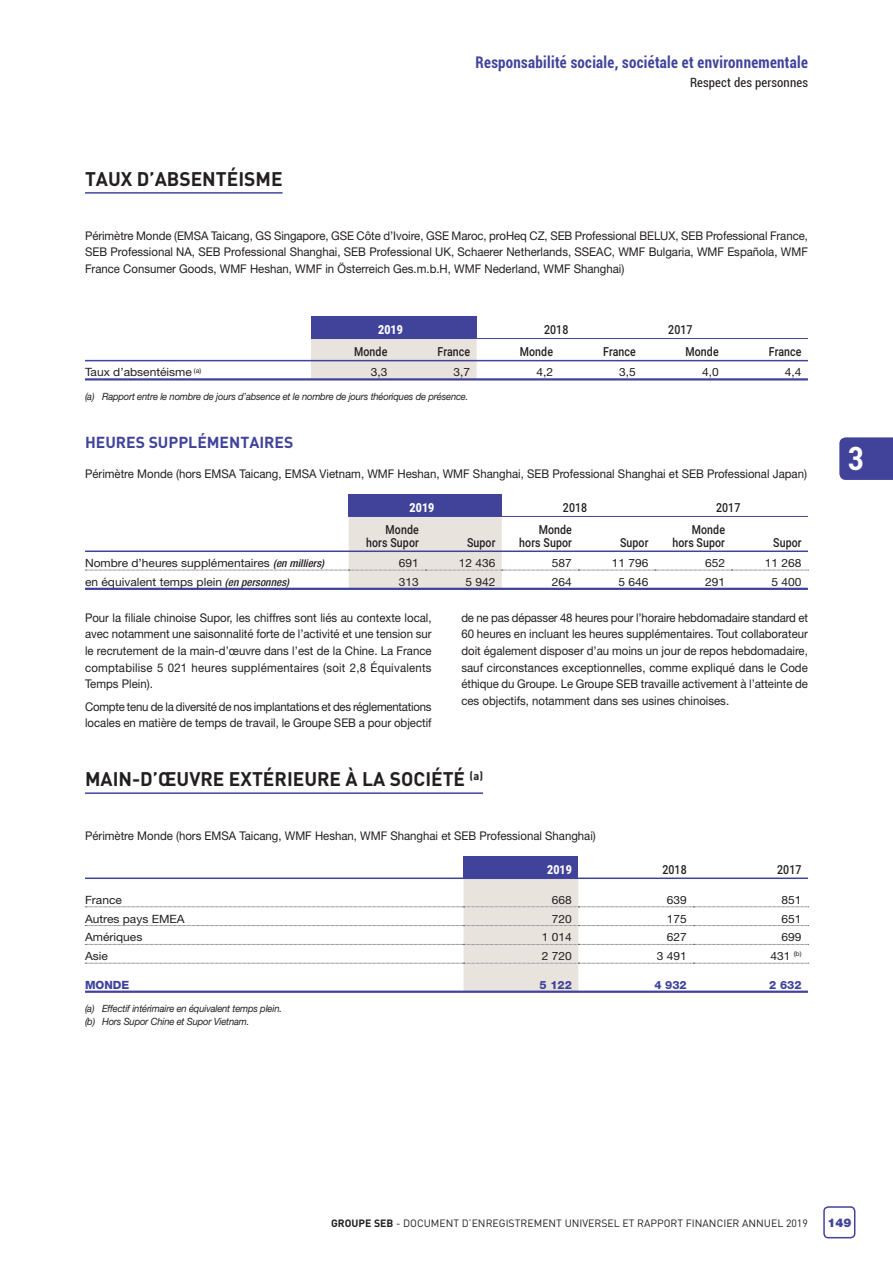
<style>
.page{position:relative;width:893px;height:1263px;background:#fff}
.page>*{position:absolute;margin:0;border:0;box-sizing:border-box;transform-origin:0 0}
.t1{font:700 condensed 32.1px "Roboto";color:#fff;scale:.93 1}
.t2{font:700 19.5px "DIN";color:#231f20}
.t3{font:700 condensed 16.05px "Roboto";letter-spacing:.02em;color:#41439b;scale:.93 1}
.t4{font:15.75px "DIN Bold Alternate";color:#41439b}
.t5{font:condensed 12.75px "Roboto";letter-spacing:.01em;color:#231f20}
.t6{font:500 12.45px/12.8px "Roboto";letter-spacing:.01em;color:#231f20;text-align:right;scale:.85 1}
.t7{font:900 12.45px "Roboto";letter-spacing:.01em;color:#fff;scale:.85 1}
.t8{font:12px/16.5px "Helvetica Neue LT Std";color:#231f20;text-align:justify;scale:.95 1}
.t9{font:12px/16.5px "Helvetica Neue LT Std";letter-spacing:-.02em;color:#231f20;scale:.95 1}
.t10{font:900 12px "Helvetica Neue LT Std";color:#41439b}
.t11{font:11.4px "Helvetica Neue LT Std";color:#231f20;scale:1.05 1}
.t12{font:800 11.4px "Helvetica Neue LT Std";color:#41439b}
.t13{font:10.5px "DIN";color:#231f20}
.t14{font:italic 10.05px/12.8px "Helvetica Neue LT Std";letter-spacing:-.02em;color:#231f20;scale:.95 1}
.s1{font-weight:500;font-style:italic;font-stretch:condensed;font-size:10.65px}
.s2{font-weight:700}
</style>
<div class="page">
<div style="left:839px;top:437px;width:54px;height:43px;background:#41439b"></div>
<hr style="left:85px;top:192px;width:198px;height:2px;background:#41439b">
<div style="left:311px;top:316px;width:166px;height:23px;background:#41439b"></div>
<div style="left:311px;top:339px;width:166px;height:39px;background:#e9e3dd"></div>
<hr style="left:311px;top:338px;width:497px;height:1px;background:#41439b">
<hr style="left:85px;top:378px;width:723px;height:2px;background:#41439b">
<hr style="left:85px;top:360px;width:723px;height:1px;background:#41439b">
<div style="left:349px;top:494px;width:153px;height:22px;background:#41439b"></div>
<svg style="left:85px;top:516px;width:724px;height:72px"></svg>
<hr style="left:85px;top:588px;width:723px;height:2px;background:#41439b">
<hr style="left:85px;top:550px;width:723px;height:2px;background:#41439b">
<hr style="left:85px;top:792px;width:398px;height:2px;background:#41439b">
<div style="left:463px;top:856px;width:115px;height:22px;background:#41439b"></div>
<hr style="left:85px;top:877px;width:723px;height:2px;background:#41439b">
<svg style="left:85px;top:879px;width:724px;height:111px"></svg>
<hr style="left:85px;top:990px;width:723px;height:3px;background:#41439b">
<div style="left:823px;top:1206px;width:32px;height:32px;border:2px solid #41439b;border-radius:4px"></div>
<h2 class="t2" style="left:85px;top:166px;width:199px">TAUX D’ABSENTÉISME</h2>
<h3 class="t3" style="left:476px;top:53px;width:359px">Responsabilité sociale, sociétale et environnementale</h3>
<p class="t5" style="left:690px;top:75px;width:119px">Respect des personnes</p>
<p class="t8" style="left:85px;top:229px;width:762px">Périmètre Monde (EMSA Taicang, GS Singapore, GSE Côte d’Ivoire, GSE Maroc, proHeq CZ, SEB Professional BELUX, SEB Professional France, SEB Professional NA, SEB Professional Shanghai, SEB Professional UK, Schaerer Netherlands, SSEAC, WMF Bulgaria, WMF Española, WMF France Consumer Goods, WMF Heshan, WMF in Österreich Ges.m.b.H, WMF Nederland, WMF Shanghai)</p>
<p class="t7" style="left:378px;top:323px;width:31px">2019</p>
<p class="t6" style="left:544px;top:324px;width:30px">2018</p>
<p class="t6" style="left:668px;top:324px;width:30px">2017</p>
<p class="t6" style="left:354px;top:346px;width:41px">Monde</p>
<p class="t6" style="left:438px;top:346px;width:40px">France</p>
<p class="t6" style="left:520px;top:346px;width:41px">Monde</p>
<p class="t6" style="left:603px;top:346px;width:40px">France</p>
<p class="t6" style="left:685px;top:346px;width:41px">Monde</p>
<p class="t6" style="left:769px;top:346px;width:40px">France</p>
<p class="t11" style="left:85px;top:368px;width:112px">Taux d’absentéisme <sup>(a)</sup></p>
<p class="t11" style="left:371px;top:368px;width:17px">3, 3</p>
<p class="t11" style="left:454px;top:368px;width:17px">3,7</p>
<p class="t11" style="left:536px;top:368px;width:17px">4,2</p>
<p class="t11" style="left:619px;top:368px;width:17px">3,5</p>
<p class="t11" style="left:702px;top:368px;width:17px">4,0</p>
<p class="t11" style="left:785px;top:368px;width:17px">4, 4</p>
<p class="t14" style="left:85px;top:391px;width:405px">(a) Rapport entre le nombre de jours d’absence et le nombre de jours théoriques de présence.</p>
<h3 class="t4" style="left:85px;top:432px;width:210px">HEURES SUPPLÉMENTAIRES</h3>
<p class="t8" style="left:85px;top:467px;width:761px">Périmètre Monde (hors EMSA Taicang, EMSA Vietnam, WMF Heshan, WMF Shanghai, SEB Professional Shanghai et SEB Professional Japan)</p>
<p class="t7" style="left:410px;top:501px;width:31px">2019</p>
<p class="t6" style="left:563px;top:501px;width:30px">2018</p>
<p class="t6" style="left:716px;top:501px;width:30px">2017</p>
<p class="t6" style="left:366px;top:524px;width:63px">Monde hors Supor</p>
<p class="t6" style="left:519px;top:524px;width:63px">Monde hors Supor</p>
<p class="t6" style="left:672px;top:524px;width:63px">Monde hors Supor</p>
<p class="t6" style="left:467px;top:536px;width:35px">Supor</p>
<p class="t6" style="left:620px;top:536px;width:35px">Supor</p>
<p class="t6" style="left:773px;top:536px;width:35px">Supor</p>
<p class="t11" style="left:85px;top:559px;width:229px">Nombre d’heures supplémentaires <span class="s1">(en milliers)</span></p>
<p class="t11" style="left:399px;top:559px;width:21px">691</p>
<p class="t11" style="left:459px;top:559px;width:36px">12 436</p>
<p class="t11" style="left:552px;top:559px;width:21px">587</p>
<p class="t11" style="left:612px;top:559px;width:36px">11 796</p>
<p class="t11" style="left:705px;top:559px;width:21px">652</p>
<p class="t11" style="left:765px;top:559px;width:36px">11 268</p>
<p class="t11" style="left:85px;top:578px;width:196px">en équivalent temps plein <span class="s1">(en personnes)</span></p>
<p class="t11" style="left:399px;top:578px;width:21px">313</p>
<p class="t11" style="left:465px;top:578px;width:30px">5 942</p>
<p class="t11" style="left:552px;top:578px;width:21px">264</p>
<p class="t11" style="left:618px;top:578px;width:30px">5 646</p>
<p class="t11" style="left:705px;top:578px;width:21px">291</p>
<p class="t11" style="left:771px;top:578px;width:30px">5 400</p>
<p class="t8" style="left:85px;top:611px;width:366px">Pour la filiale chinoise Supor, les chiffres sont liés au contexte local, avec notamment une saisonnalité forte de l’activité et une tension sur le recrutement de la main-d’œuvre dans l’est de la Chine. La France comptabilise 5 021 heures supplémentaires (soit 2,8 Équivalents Temps Plein).</p>
<p class="t9" style="left:85px;top:700px;width:366px">Compte tenu de la diversité de nos implantations et des réglementations locales en matière de temps de travail, le Groupe SEB a pour objectif</p>
<p class="t8" style="left:461px;top:611px;width:366px">de ne pas dépasser 48 heures pour l’horaire hebdomadaire standard et 60 heures en incluant les heures supplémentaires. Tout collaborateur doit également disposer d’au moins un jour de repos hebdomadaire, sauf circonstances exceptionnelles, comme expliqué dans le Code éthique du Groupe. Le Groupe SEB travaille activement à l’atteinte de ces objectifs, notamment dans ses usines chinoises.</p>
<h2 class="t2" style="left:85px;top:766px;width:400px">MAIN-D’ŒUVRE EXTÉRIEURE À LA SOCIÉTÉ <sup>(a)</sup></h2>
<p class="t8" style="left:85px;top:828px;width:539px">Périmètre Monde (hors EMSA Taicang, WMF Heshan, WMF Shanghai et SEB Professional Shanghai)</p>
<p class="t7" style="left:547px;top:862px;width:31px">2019</p>
<p class="t6" style="left:662px;top:863px;width:30px">2018</p>
<p class="t6" style="left:777px;top:863px;width:30px">2017</p>
<p class="t11" style="left:85px;top:896px;width:37px">France</p>
<p class="t11" style="left:552px;top:896px;width:21px">668</p>
<p class="t11" style="left:667px;top:896px;width:21px">639</p>
<p class="t11" style="left:781px;top:896px;width:21px">851</p>
<p class="t11" style="left:85px;top:914px;width:96px">Autres pays EMEA</p>
<p class="t11" style="left:552px;top:914px;width:21px">720</p>
<p class="t11" style="left:667px;top:914px;width:21px">175</p>
<p class="t11" style="left:781px;top:914px;width:21px">651</p>
<p class="t11" style="left:85px;top:933px;width:56px">Amériques</p>
<p class="t11" style="left:542px;top:933px;width:30px">1 014</p>
<p class="t11" style="left:667px;top:933px;width:21px">627</p>
<p class="t11" style="left:781px;top:933px;width:21px">699</p>
<p class="t11" style="left:85px;top:952px;width:23px">Asie</p>
<p class="t11" style="left:542px;top:952px;width:30px">2 720</p>
<p class="t11" style="left:657px;top:952px;width:30px">3 491</p>
<p class="t11" style="left:770px;top:952px;width:31px">431 <sup>(b)</sup></p>
<p class="t12" style="left:85px;top:980px;width:46px">MONDE</p>
<p class="t12" style="left:540px;top:980px;width:34px">5 122</p>
<p class="t12" style="left:654px;top:980px;width:34px">4 932</p>
<p class="t12" style="left:769px;top:980px;width:34px">2 632</p>
<p class="t14" style="left:85px;top:1003px;width:209px">(a) Effectif intérimaire en équivalent temps plein. (b) Hors Supor Chine et Supor Vietnam.</p>
<h1 class="t1" style="left:848px;top:440px;width:18px">3</h1>
<p class="t13" style="left:331px;top:1216px;width:478px"><span class="s2">GROUPE SEB</span> - DOCUMENT D’ENREGISTREMENT UNIVERSEL ET RAPPORT FINANCIER ANNUEL 2019</p>
<p class="t10" style="left:827px;top:1218px;width:26px">149</p>
</div>
